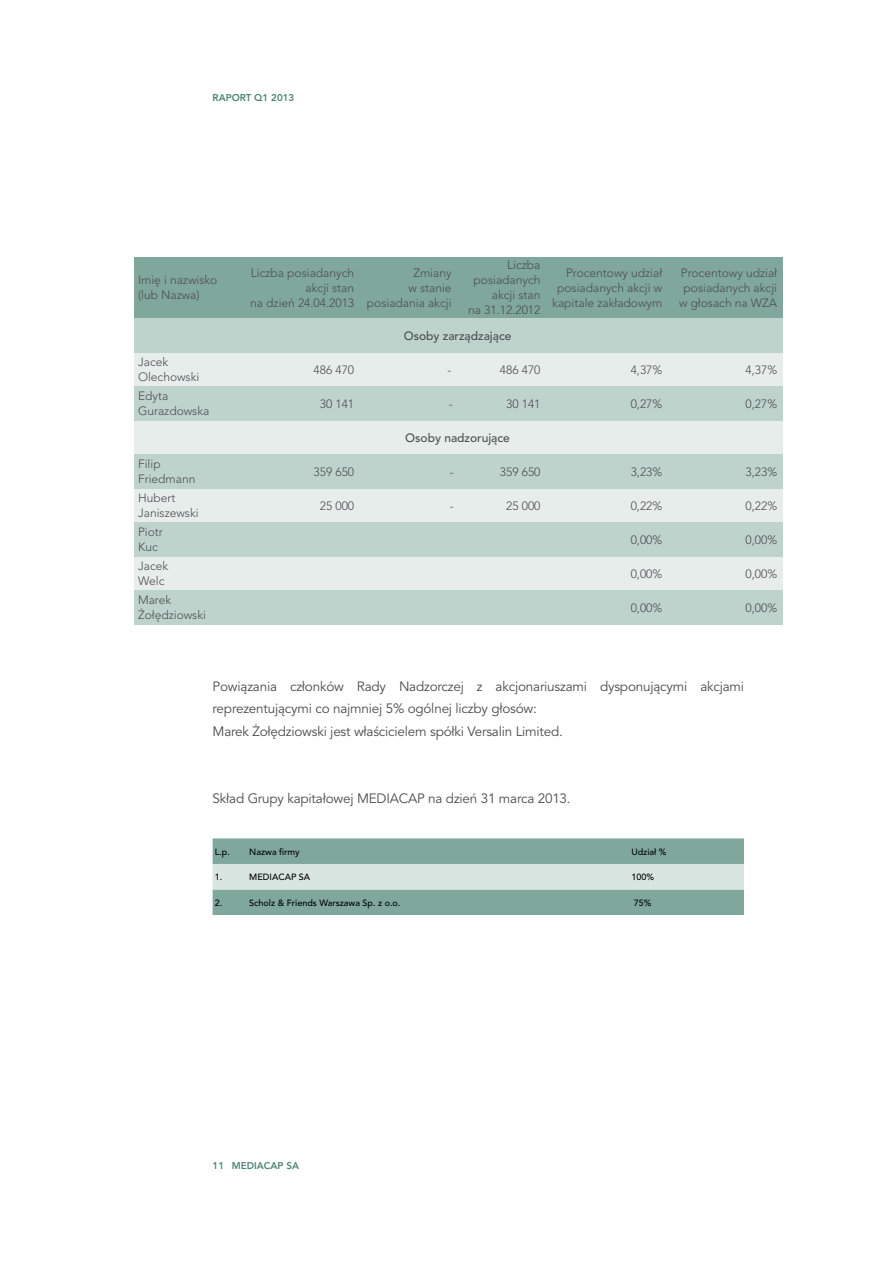
<style>
.page{position:relative;width:893px;height:1263px;background:#fff}
.page>*{position:absolute;margin:0;border:0;box-sizing:border-box;transform-origin:0 0}
.t1{font:13.5px/22.5px "Avenir LT Pro";letter-spacing:-.015em;color:#4d4d4f}
.t2{font:300 12px/15px "Avenir LT Pro";color:#4d4d4f}
.t3{font:500 12px "Avenir LT Pro";color:#4d4d4f}
.t4{font:800 9.75px "Avenir LT Pro";color:#4d8474}
.t5{font:500 9px "Avenir LT Pro";color:#000}
</style>
<div class="page">
<svg style="left:213px;top:838px;width:531px;height:77px"></svg>
<div style="left:134px;top:258px;width:648px;height:195px;background:#80a79c"></div>
<div style="left:134px;top:318px;width:648px;height:295px;background:#e6edeb"></div>
<div style="left:134px;top:318px;width:648px;height:34px;background:#bfd3cd"></div>
<div style="left:134px;top:386px;width:648px;height:34px;background:#bfd3cd"></div>
<div style="left:134px;top:454px;width:648px;height:34px;background:#bfd3cd"></div>
<div style="left:134px;top:522px;width:648px;height:34px;background:#bfd3cd"></div>
<div style="left:134px;top:590px;width:648px;height:34px;background:#bfd3cd"></div>
<p class="t4" style="left:213px;top:92px;width:83px">RAPORT Q1 2013</p>
<p class="t2" style="left:138px;top:272px;width:81px">Imię i nazwisko (lub Nazwa)</p>
<p class="t2" style="left:138px;top:354px;width:63px">Jacek<br>Olechowski</p>
<p class="t2" style="left:138px;top:389px;width:73px">Edyta<br>Gurazdowska</p>
<p class="t2" style="left:138px;top:457px;width:59px">Filip<br>Friedmann</p>
<p class="t2" style="left:138px;top:491px;width:62px">Hubert<br>Janiszewski</p>
<p class="t2" style="left:138px;top:525px;width:26px">Piotr<br>Kuc</p>
<p class="t2" style="left:138px;top:559px;width:32px">Jacek<br>Welc</p>
<p class="t2" style="left:138px;top:593px;width:70px">Marek<br>Żołędziowski</p>
<p class="t2" style="left:250px;top:265px;width:105px;text-align:right">Liczba posiadanych akcji stan<br>na dzień 24.04.2013</p>
<p class="t2" style="left:367px;top:265px;width:86px;text-align:right">Zmiany<br>w stanie posiadania akcji</p>
<p class="t2" style="left:468px;top:257px;width:74px;text-align:right">Liczba posiadanych akcji stan<br>na 31.12.2012</p>
<p class="t2" style="left:552px;top:265px;width:112px;text-align:right">Procentowy udział posiadanych akcji w kapitale zakładowym</p>
<p class="t2" style="left:679px;top:265px;width:100px;text-align:center">Procentowy udział posiadanych akcji w głosach na WZA</p>
<p class="t3" style="left:404px;top:328px;width:109px">Osoby zarządzające</p>
<p class="t2" style="left:314px;top:362px;width:42px">486 470</p>
<p class="t2" style="left:448px;top:362px;width:5px">-</p>
<p class="t2" style="left:500px;top:362px;width:42px">486 470</p>
<p class="t2" style="left:631px;top:362px;width:33px">4,37%</p>
<p class="t2" style="left:745px;top:362px;width:33px">4,37%</p>
<p class="t2" style="left:320px;top:396px;width:36px">30 141</p>
<p class="t2" style="left:314px;top:464px;width:42px">359 650</p>
<p class="t2" style="left:320px;top:498px;width:36px">25 000</p>
<p class="t2" style="left:449px;top:396px;width:5px">-</p>
<p class="t2" style="left:506px;top:396px;width:36px">30 141</p>
<p class="t3" style="left:405px;top:430px;width:106px">Osoby nadzorujące</p>
<p class="t2" style="left:450px;top:464px;width:5px">-</p>
<p class="t2" style="left:450px;top:498px;width:5px">-</p>
<p class="t2" style="left:500px;top:464px;width:42px">359 650</p>
<p class="t2" style="left:506px;top:498px;width:36px">25 000</p>
<p class="t2" style="left:631px;top:396px;width:33px">0,27%</p>
<p class="t2" style="left:631px;top:464px;width:33px">3,23%</p>
<p class="t2" style="left:631px;top:498px;width:33px">0,22%</p>
<p class="t2" style="left:631px;top:532px;width:33px">0,00%</p>
<p class="t2" style="left:631px;top:566px;width:33px">0,00%</p>
<p class="t2" style="left:631px;top:600px;width:33px">0,00%</p>
<p class="t2" style="left:745px;top:396px;width:33px">0,27%</p>
<p class="t2" style="left:745px;top:464px;width:33px">3,23%</p>
<p class="t2" style="left:745px;top:498px;width:33px">0,22%</p>
<p class="t2" style="left:745px;top:532px;width:33px">0,00%</p>
<p class="t2" style="left:745px;top:566px;width:33px">0,00%</p>
<p class="t2" style="left:745px;top:600px;width:33px">0,00%</p>
<p class="t1" style="left:213px;top:675px;width:533px">Powiązania członków Rady Nadzorczej z akcjonariuszami dysponującymi akcjami reprezentującymi co najmniej 5% ogólnej liczby głosów:<br>Marek Żołędziowski jest właścicielem spółki Versalin Limited.</p>
<p class="t1" style="left:213px;top:787px;width:360px">Skład Grupy kapitałowej MEDIACAP na dzień 31 marca 2013.</p>
<p class="t5" style="left:215px;top:846px;width:17px">L.p.</p>
<p class="t5" style="left:249px;top:846px;width:52px">Nazwa firmy</p>
<p class="t5" style="left:631px;top:846px;width:37px">Udział %</p>
<p class="t5" style="left:215px;top:872px;width:9px">1.</p>
<p class="t5" style="left:249px;top:872px;width:30px">MEDIACAP</p>
<p class="t5" style="left:299px;top:872px;width:13px">SA</p>
<p class="t5" style="left:631px;top:872px;width:24px">100%</p>
<p class="t5" style="left:215px;top:897px;width:9px">2.</p>
<p class="t5" style="left:249px;top:897px;width:153px">Scholz &amp; Friends Warszawa Sp. z o.o.</p>
<p class="t5" style="left:634px;top:897px;width:19px">75%</p>
<p class="t4" style="left:213px;top:1160px;width:88px">11 MEDIACAP SA</p>
</div>
